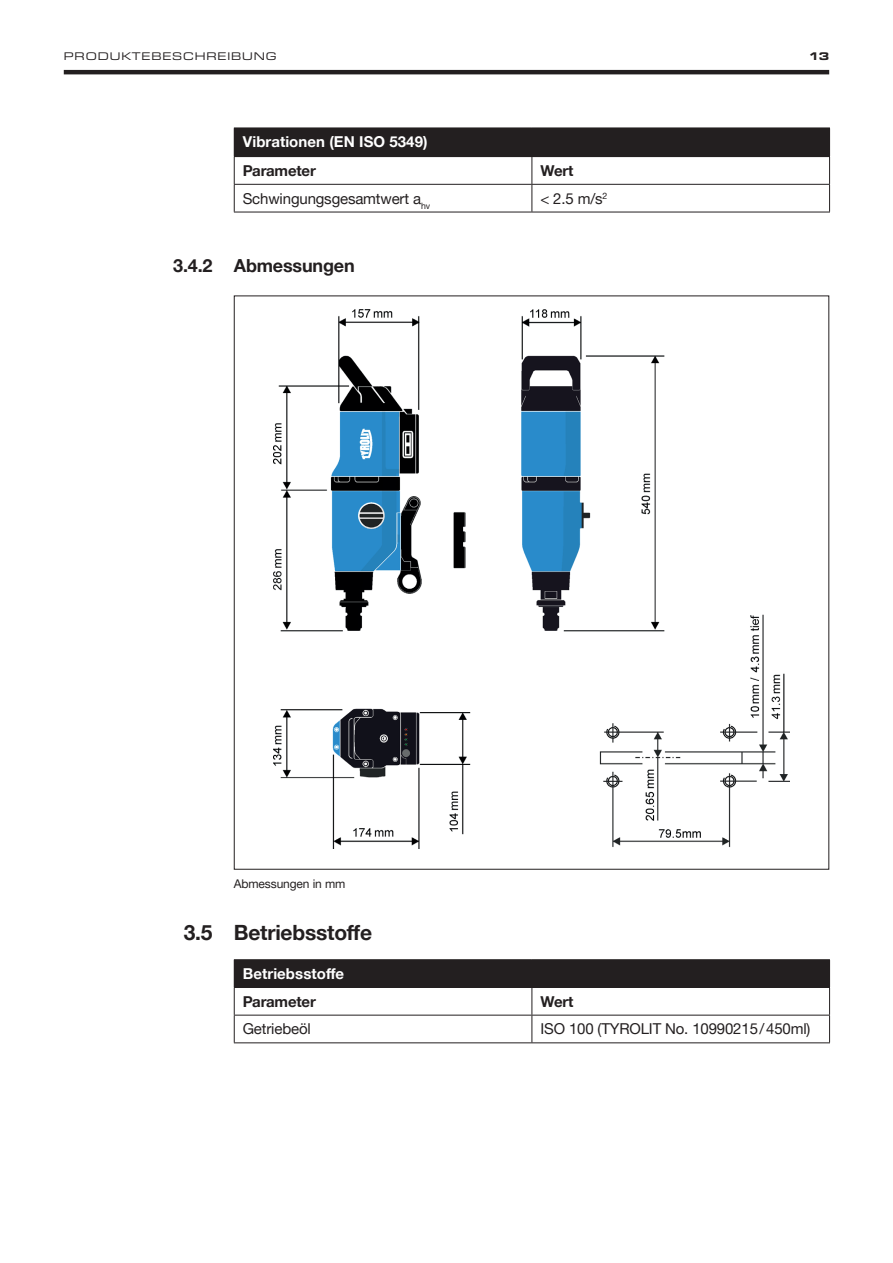
<style>
.page{position:relative;width:893px;height:1263px;background:#fff}
.page>*{position:absolute;margin:0;border:0;box-sizing:border-box;transform-origin:0 0}
.t1{font:700 21px "Helvetica Neue LTW1 G";letter-spacing:-.01em;color:#231f20}
.t2{font:700 18px "Helvetica Neue LTW1 G";letter-spacing:-.01em;color:#231f20}
.t3{font:15px "Helvetica Neue LTW1 G";letter-spacing:-.01em;color:#231f20}
.t4{font:700 15px "Helvetica Neue LTW1 G";letter-spacing:.005em;color:#fff}
.t5{font:700 15px "Helvetica Neue LTW1 G";letter-spacing:-.01em;color:#231f20}
.t6{font:12px "Helvetica Neue LTW1 G";letter-spacing:-.01em;color:#231f20}
.t7{font:expanded 11.25px "Eurostile Next W1 G";letter-spacing:.08em;color:#231f20}
.t8{font:700 expanded 11.25px "Eurostile Next W1 G";color:#231f20}
</style>
<div class="page">
<hr style="left:64px;top:70px;width:765px;height:4px;background:#231f20">
<div style="left:234px;top:128px;width:596px;height:29px;background:#231f20"></div>
<hr style="left:234px;top:184px;width:298px;height:1px;background:#231f20">
<svg style="left:234px;top:157px;width:1px;height:55px"></svg>
<hr style="left:532px;top:184px;width:298px;height:1px;background:#231f20">
<svg style="left:531px;top:157px;width:1px;height:55px"></svg>
<svg style="left:829px;top:157px;width:1px;height:55px"></svg>
<hr style="left:234px;top:212px;width:298px;height:1px;background:#231f20">
<hr style="left:532px;top:212px;width:298px;height:1px;background:#231f20">
<div style="left:234px;top:960px;width:596px;height:27px;background:#231f20"></div>
<hr style="left:234px;top:959px;width:298px;height:1px;background:#231f20">
<hr style="left:532px;top:959px;width:298px;height:1px;background:#231f20">
<hr style="left:234px;top:987px;width:298px;height:1px;background:#231f20">
<hr style="left:532px;top:987px;width:298px;height:1px;background:#231f20">
<hr style="left:234px;top:1015px;width:298px;height:1px;background:#231f20">
<svg style="left:234px;top:988px;width:1px;height:54px"></svg>
<hr style="left:532px;top:1015px;width:298px;height:1px;background:#231f20">
<svg style="left:531px;top:988px;width:1px;height:54px"></svg>
<svg style="left:829px;top:988px;width:1px;height:54px"></svg>
<hr style="left:234px;top:1042px;width:298px;height:1px;background:#231f20">
<hr style="left:532px;top:1042px;width:298px;height:1px;background:#231f20">
<img style="left:273px;top:309px;width:517px;height:539px">
<p class="t7" style="left:64px;top:49px;width:214px">PRODUKTEBESCHREIBUNG</p>
<p class="t8" style="left:810px;top:49px;width:20px">13</p>
<p class="t2" style="left:173px;top:255px;width:41px">3.4.2</p>
<p class="t4" style="left:243px;top:133px;width:186px">Vibrationen (EN ISO 5349)</p>
<p class="t5" style="left:243px;top:161px;width:75px">Parameter</p>
<p class="t5" style="left:540px;top:161px;width:35px">Wert</p>
<p class="t3" style="left:243px;top:189px;width:189px">Schwingungsgesamtwert a<sub>hv</sub></p>
<p class="t3" style="left:540px;top:189px;width:68px">&lt; 2.5 m/s<sup>2</sup></p>
<p class="t2" style="left:234px;top:255px;width:122px">Abmessungen</p>
<h1 class="t1" style="left:184px;top:920px;width:30px">3.5</h1>
<p class="t6" style="left:234px;top:877px;width:113px">Abmessungen in mm</p>
<h1 class="t1" style="left:234px;top:920px;width:140px">Betriebsstoffe</h1>
<p class="t4" style="left:243px;top:964px;width:103px">Betriebsstoffe</p>
<p class="t5" style="left:243px;top:992px;width:75px">Parameter</p>
<p class="t5" style="left:540px;top:992px;width:35px">Wert</p>
<p class="t3" style="left:243px;top:1020px;width:70px">Getriebeöl</p>
<p class="t3" style="left:540px;top:1020px;width:271px">ISO 100 (TYROLIT No. 10990215/450ml)</p>
</div>
